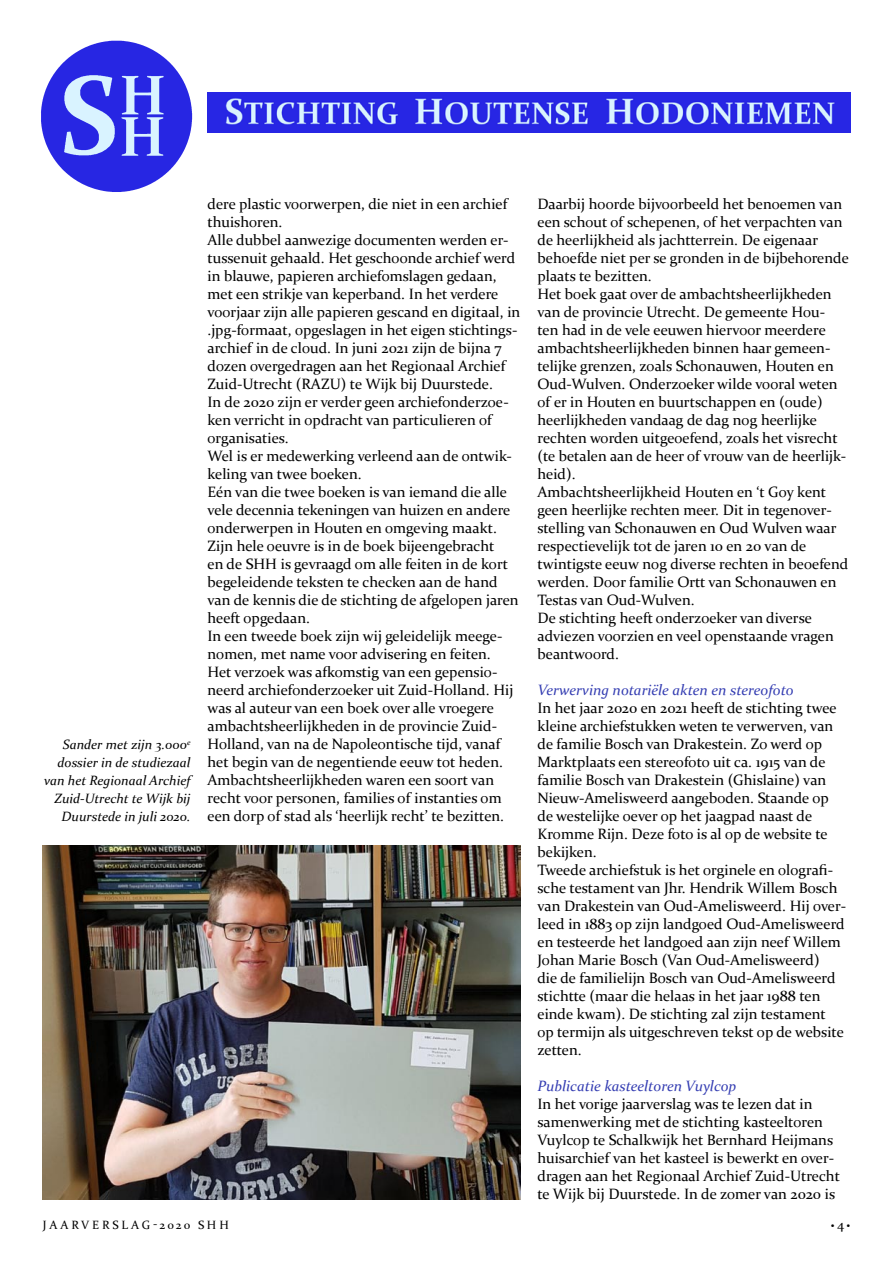
<style>
.page{position:relative;width:893px;height:1263px;background:#fff}
.page>*{position:absolute;margin:0;border:0;box-sizing:border-box;transform-origin:0 0}
.t1{font:15px/18px "Constantia";color:#000}
.t2{font:italic 15px "Constantia";color:#343db2}
.t3{font:italic 13.5px/18px "Constantia";color:#000;text-align:right}
.t4{font:12px "Constantia";letter-spacing:.24em;color:#000}
</style>
<div class="page">
<img style="left:41px;top:40px;width:152px;height:152px">
<img style="left:207px;top:92px;width:643px;height:41px">
<img style="left:43px;top:845px;width:477px;height:354px">
<p class="t3" style="left:44px;top:735px;width:148px">Sander met zijn 3.000<sup>e </sup>dossier in de studiezaal van het Regionaal Archief<br>Zuid-Utrecht te Wijk bij<br>Duurstede in juli 2020.</p>
<p class="t1" style="left:207px;top:194px;width:314px">dere plastic voorwerpen, die niet in een archief thuishoren.<br>Alle dubbel aanwezige documenten werden er&shy;tussenuit gehaald. Het geschoonde archief werd in blauwe, papieren archiefomslagen gedaan, met een strikje van keperband. In het verdere voorjaar zijn alle papieren gescand en digitaal, in .jpg-formaat, opgeslagen in het eigen stichtings&shy;archief in de cloud. In juni 2021 zijn de bijna 7 dozen overgedragen aan het Regionaal Archief Zuid-Utrecht (RAZU) te Wijk bij Duurstede.<br>In de 2020 zijn er verder geen archiefonderzoe&shy;ken verricht in opdracht van particulieren of organisaties.<br>Wel is er medewerking verleend aan de ontwik&shy;keling van twee boeken.<br>Eén van die twee boeken is van iemand die alle vele decennia tekeningen van huizen en andere onderwerpen in Houten en omgeving maakt.<br>Zijn hele oeuvre is in de boek bijeengebracht<br>en de SHH</p>
<p class="t1" style="left:207px;top:554px;width:313px;text-indent:73px">is gevraagd om alle feiten in de kort begeleidende teksten te checken aan de hand van de kennis die de stichting de afgelopen jaren heeft opgedaan.<br>In een tweede boek zijn wij geleidelijk meege&shy;nomen, met name voor advisering en feiten.<br>Het verzoek was afkomstig van een gepensio&shy;neerd archiefonderzoeker uit Zuid-Holland. Hij was al auteur van een boek over alle vroegere ambachtsheerlijkheden in de provincie Zuid-Holland, van na de Napoleontische tijd, vanaf het begin van de negentiende eeuw tot heden.<br>Ambachtsheerlijkheden waren een soort van recht voor personen, families of instanties om een dorp of stad als ‘heerlijk recht’ te bezitten.</p>
<p class="t1" style="left:537px;top:194px;width:313px">Daarbij hoorde bijvoorbeeld het benoemen van een schout of schepenen, of het verpachten van de heerlijkheid als jachtterrein. De eigenaar behoefde niet per se gronden in de bijbehorende plaats te bezitten.<br>Het boek gaat over de ambachtsheerlijkheden van de provincie Utrecht. De gemeente Hou&shy;ten had in de vele eeuwen hiervoor meerdere ambachtsheerlijkheden binnen haar gemeen&shy;telijke grenzen, zoals Schonauwen, Houten en Oud-Wulven. Onderzoeker wilde vooral weten of er in Houten en buurtschappen en (oude) heerlijkheden vandaag de dag nog heerlijke rechten worden uitgeoefend, zoals het visrecht (te betalen aan de heer of vrouw van de heerlijk&shy;heid).<br>Ambachtsheerlijkheid Houten en ‘t Goy kent geen heerlijke rechten meer. Dit in tegenover&shy;stelling van Schonauwen en Oud Wulven waar respectievelijk tot de jaren 10 en 20 van de twintigste eeuw nog diverse rechten in beoefend werden. Door familie Ortt van Schonauwen en Testas van Oud-Wulven.<br>De stichting heeft onderzoeker van diverse adviezen voorzien en veel openstaande vragen beantwoord.</p>
<p class="t2" style="left:537px;top:680px;width:258px">Verwerving notariële akten en stereofoto</p>
<p class="t1" style="left:537px;top:698px;width:310px">In het jaar 2020 en 2021 heeft de stichting twee kleine archiefstukken weten te verwerven, van de familie Bosch van Drakestein. Zo werd op Marktplaats een stereofoto uit ca. 1915 van de familie Bosch van Drakestein (Ghislaine) van Nieuw-Amelisweerd aangeboden. Staande op de westelijke oever op het jaagpad naast de Kromme Rijn. Deze foto is al op de website te bekijken.<br>Tweede archiefstuk is het orginele en olografi&shy;sche testament van Jhr. Hendrik Willem Bosch van Drakestein van Oud-Amelisweerd. Hij over&shy;leed in 1883 op zijn landgoed Oud-Amelisweerd en testeerde het landgoed aan zijn neef Willem Johan Marie Bosch (Van Oud-Amelisweerd)<br>die de familielijn Bosch van Oud-Amelisweerd stichtte (maar die helaas in het jaar 1988 ten einde kwam). De stichting zal zijn testament<br>op termijn als uitgeschreven tekst op de website zetten.</p>
<p class="t2" style="left:537px;top:1076px;width:200px">Publicatie kasteeltoren Vuylcop</p>
<p class="t1" style="left:537px;top:1094px;width:304px">In het vorige jaarverslag was te lezen dat in samenwerking met de stichting kasteeltoren Vuylcop te Schalkwijk het Bernhard Heijmans huisarchief van het kasteel is bewerkt en over&shy;dragen aan het Regionaal Archief Zuid-Utrecht te Wijk bij Duurstede. In de zomer van 2020 is</p>
<p class="t4" style="left:43px;top:1217px;width:187px">jaarverslag-2020 shh</p>
<p class="t4" style="left:831px;top:1218px;width:21px">• •</p>
</div>
